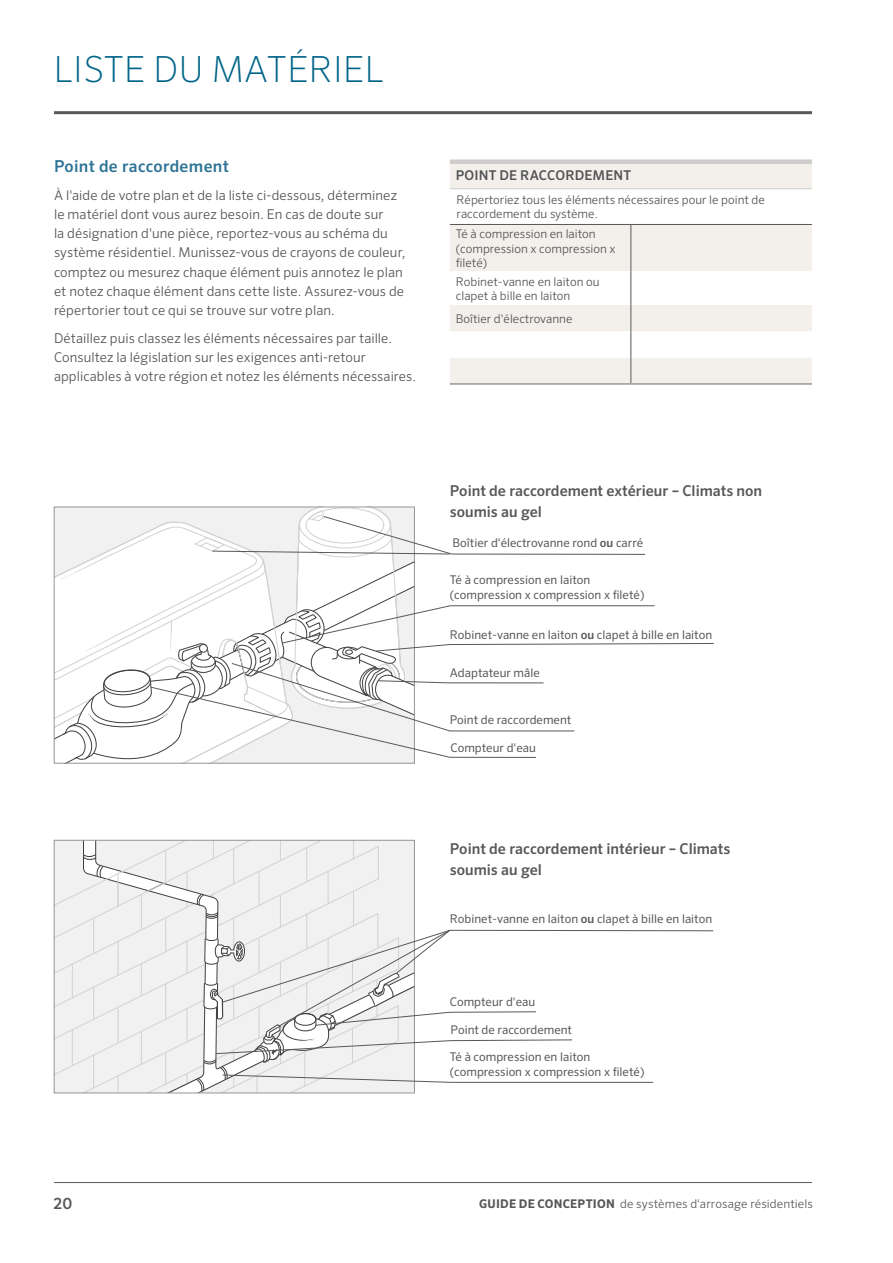
<style>
.page{position:relative;width:893px;height:1263px;background:#fff}
.page>*{position:absolute;margin:0;border:0;box-sizing:border-box;transform-origin:0 0}
.t1{font:200 36px "Sero Pro";letter-spacing:.01em;color:#006488}
.t2{font:500 16.5px "Sero Pro";letter-spacing:.02em;color:#2e7496}
.t3{font:500 15.45px "Sero Pro";color:#585956}
.t4{font:500 15px/21px "Sero Pro";color:#585956}
.t5{font:300 13.5px/19.2px "Sero Pro";letter-spacing:.005em;color:#515254}
.t6{font:500 13.5px "Sero Pro";letter-spacing:.01em;color:#515254}
.t7{font:12px/15px "Sero Pro";color:#585956}
.t8{font:300 12px/14.4px "Sero Pro";color:#515254}
.t9{font:300 12px "Sero Pro";letter-spacing:.01em;color:#585956}
.s1{font-weight:500}
.s2{font-weight:700}
</style>
<div class="page">
<hr style="left:54px;top:1182px;width:758px;height:1px;background:#585956">
<hr style="left:54px;top:111px;width:758px;height:3px;background:#585956">
<div style="left:450px;top:164px;width:362px;height:219px;background:#f3f0ec"></div>
<svg style="left:450px;top:189px;width:362px;height:169px"></svg>
<hr style="left:631px;top:271px;width:1px;height:34px;background:#585956">
<svg style="left:631px;top:305px;width:1px;height:78px"></svg>
<hr style="left:450px;top:224px;width:181px;height:1px;background:#585956">
<hr style="left:631px;top:225px;width:1px;height:46px;background:#585956">
<hr style="left:631px;top:224px;width:181px;height:1px;background:#585956">
<hr style="left:450px;top:383px;width:181px;height:2px;background:#9c9896">
<hr style="left:631px;top:383px;width:181px;height:2px;background:#9c9896">
<div style="left:450px;top:159px;width:181px;height:5px;background:#cfcdcb"></div>
<div style="left:631px;top:159px;width:181px;height:5px;background:#cfcdcb"></div>
<hr style="left:450px;top:188px;width:181px;height:1px;background:#cfcdcb">
<hr style="left:631px;top:188px;width:181px;height:1px;background:#cfcdcb">
<svg style="left:54px;top:507px;width:660px;height:256px"></svg>
<svg style="left:54px;top:840px;width:660px;height:253px"></svg>
<h1 class="t1" style="left:54px;top:48px;width:331px">LISTE DU MATÉRIEL</h1>
<p class="t2" style="left:54px;top:156px;width:176px">Point de raccordement</p>
<p class="t5" style="left:54px;top:186px;width:353px">À l'aide de votre plan et de la liste ci-dessous, déterminez le matériel dont vous aurez besoin. En cas de doute sur<br>la désignation d'une pièce, reportez-vous au schéma du système résidentiel. Munissez-vous de crayons de couleur, comptez ou mesurez chaque élément puis annotez le plan et notez chaque élément dans cette liste. Assurez-vous de répertorier tout ce qui se trouve sur votre plan.</p>
<p class="t5" style="left:54px;top:328px;width:364px">Détaillez puis classez les éléments nécessaires par taille.<br>Consultez la législation sur les exigences anti-retour applicables à votre région et notez les éléments nécessaires.</p>
<p class="t6" style="left:456px;top:168px;width:177px">POINT DE RACCORDEMENT</p>
<p class="t8" style="left:457px;top:192px;width:310px">Répertoriez tous les éléments nécessaires pour le point de raccordement du système.</p>
<p class="t8" style="left:456px;top:227px;width:161px">Té à compression en laiton (compression x compression x fileté)</p>
<p class="t8" style="left:456px;top:274px;width:145px">Robinet-vanne en laiton ou clapet à bille en laiton</p>
<p class="t8" style="left:456px;top:311px;width:118px">Boîtier d'électrovanne</p>
<p class="t4" style="left:450px;top:480px;width:314px">Point de raccordement extérieur – Climats non soumis au gel</p>
<p class="t7" style="left:453px;top:536px;width:192px">Boîtier d'électrovanne rond <span class="s1">ou</span> carré</p>
<p class="t7" style="left:450px;top:572px;width:196px">Té à compression en laiton (compression x compression x fileté)</p>
<p class="t7" style="left:450px;top:627px;width:264px">Robinet-vanne en laiton <span class="s1">ou</span> clapet à bille en laiton</p>
<p class="t7" style="left:450px;top:665px;width:92px">Adaptateur mâle</p>
<p class="t7" style="left:450px;top:712px;width:123px">Point de raccordement</p>
<p class="t7" style="left:450px;top:740px;width:87px">Compteur d'eau</p>
<p class="t4" style="left:450px;top:839px;width:282px">Point de raccordement intérieur – Climats soumis au gel</p>
<p class="t7" style="left:450px;top:911px;width:264px">Robinet-vanne en laiton <span class="s1">ou</span> clapet à bille en laiton</p>
<p class="t7" style="left:450px;top:994px;width:87px">Compteur d'eau</p>
<p class="t7" style="left:451px;top:1022px;width:123px">Point de raccordement</p>
<p class="t7" style="left:450px;top:1049px;width:196px">Té à compression en laiton (compression x compression x fileté)</p>
<p class="t3" style="left:54px;top:1194px;width:20px">20</p>
<p class="t9" style="left:479px;top:1197px;width:335px"><span class="s2">GUIDE DE CONCEPTION</span> de systèmes d'arrosage résidentiels</p>
</div>
